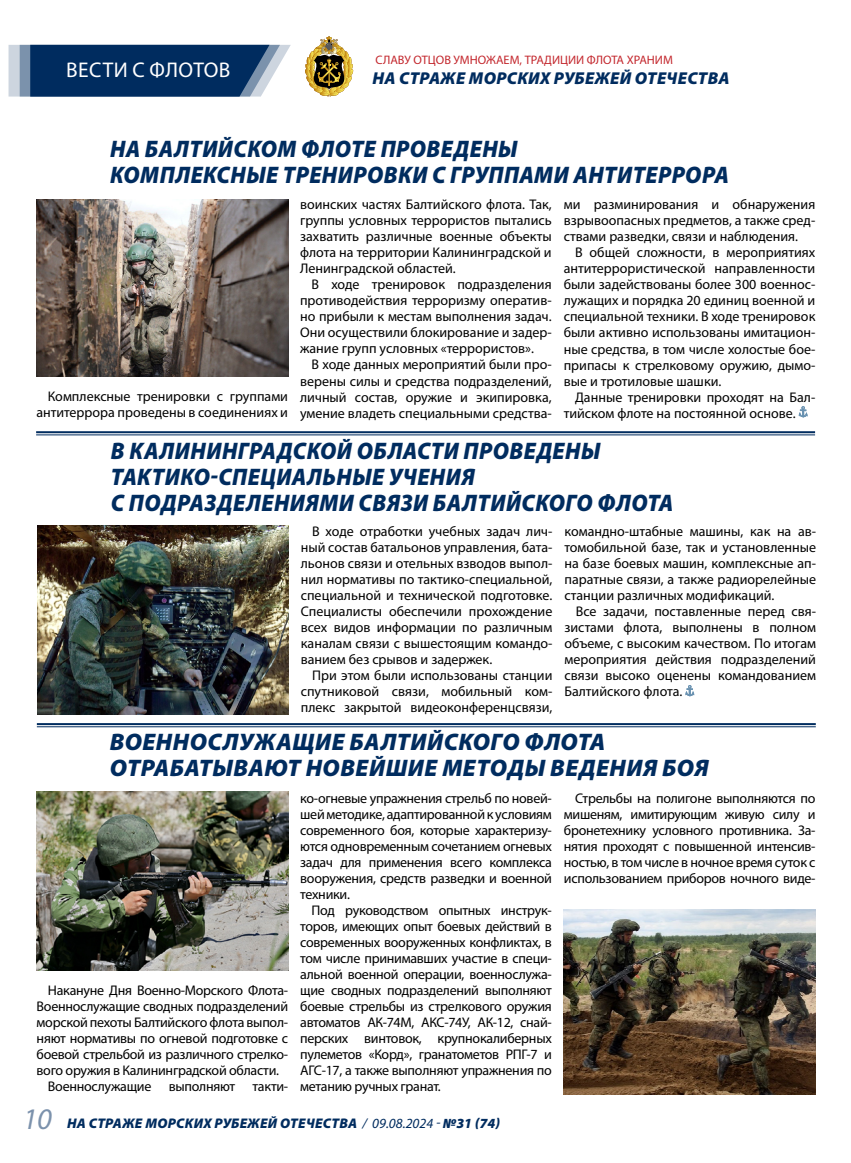
<style>
.page{position:relative;width:851px;height:1163px;background:#fff}
.page>*{position:absolute;margin:0;border:0;box-sizing:border-box;transform-origin:0 0}
.t1{font:italic 900 24px/26px "Myriad Pro";letter-spacing:.02em;color:#002c5f;scale:.94 1}
.t2{font:italic 900 24px/26px "Myriad Pro";letter-spacing:.02em;color:#002c5f}
.t3{font:21.3px "Myriad Pro";letter-spacing:.02em;color:#fff}
.t4{font:italic 900 17.2px "Myriad Pro";letter-spacing:.02em;color:#002c5f}
.t5{font:14px/16px "Myriad Pro";letter-spacing:-.005em;color:#000;text-align:justify}
.t6{font:italic 900 14px "Myriad Pro";letter-spacing:.02em;color:#002c5f}
.t7{font:12.3px "Myriad Pro";color:#c3272d}
.s1{font-weight:400;font-size:30px}
.s2{font-weight:400}
</style>
<div class="page">
<svg style="left:305px;top:36px;width:48px;height:61px"></svg>
<svg style="left:9px;top:45px;width:282px;height:52px;background:#274c77"></svg>
<img style="left:37px;top:791px;width:251px;height:179px">
<hr style="left:36px;top:431px;width:779px;height:2px;background:#002c5f">
<hr style="left:36px;top:434px;width:779px;height:1px;background:#002c5f">
<svg style="left:798px;top:406px;width:9px;height:11px"></svg>
<img style="left:36px;top:200px;width:252px;height:176px">
<img style="left:563px;top:909px;width:252px;height:185px">
<hr style="left:37px;top:723px;width:778px;height:2px;background:#002c5f">
<hr style="left:37px;top:726px;width:778px;height:1px;background:#002c5f">
<svg style="left:685px;top:685px;width:9px;height:11px"></svg>
<img style="left:37px;top:525px;width:252px;height:189px">
<h2 class="t3" style="left:66px;top:57px;width:165px">ВЕСТИ С ФЛОТОВ</h2>
<p class="t7" style="left:375px;top:52px;width:299px">СЛАВУ ОТЦОВ УМНОЖАЕМ, ТРАДИЦИИ ФЛОТА ХРАНИМ</p>
<p class="t4" style="left:372px;top:69px;width:358px">НА СТРАЖЕ МОРСКИХ РУБЕЖЕЙ ОТЕЧЕСТВА</p>
<h1 class="t1" style="left:110px;top:136px;width:659px">НА БАЛТИЙСКОМ ФЛОТЕ ПРОВЕДЕНЫ<br>КОМПЛЕКСНЫЕ ТРЕНИРОВКИ С ГРУППАМИ АНТИТЕРРОРА</h1>
<p class="t5" style="left:36px;top:388px;width:253px;text-align:right">Комплексные тренировки с группами антитеррора проведены в соединениях и</p>
<p class="t5" style="left:300px;top:196px;width:253px">воинских частях Балтийского флота. Так, группы условных террористов пытались захватить различные военные объекты флота на территории Калининградской и Ленинградской областей.</p>
<p class="t5" style="left:300px;top:276px;width:253px;text-indent:11px">В ходе тренировок подразделения противодействия терроризму оператив&shy;но прибыли к местам выполнения задач.<br>Они осуществили блокирование и задер&shy;жание групп условных «террористов».</p>
<p class="t5" style="left:300px;top:356px;width:253px;text-indent:11px">В ходе данных мероприятий были про&shy;верены силы и средства подразделений, личный состав, оружие и экипировка, умение владеть специальными средства-</p>
<p class="t5" style="left:563px;top:196px;width:253px">ми разминирования и обнаружения взрывоопасных предметов, а также сред&shy;ствами разведки, связи и наблюдения.</p>
<p class="t5" style="left:563px;top:244px;width:253px;text-indent:11px">В общей сложности, в мероприятиях антитеррористической направленности были задействованы более 300 военнос&shy;лужащих и порядка 20 единиц военной и специальной техники. В ходе тренировок были активно использованы имитацион&shy;ные средства, в том числе холостые бое&shy;припасы к стрелковому оружию, дымо&shy;вые и тротиловые шашки.</p>
<p class="t5" style="left:563px;top:388px;width:253px;text-indent:11px">Данные тренировки проходят на Бал&shy;тийском флоте на постоянной основе.</p>
<h1 class="t1" style="left:111px;top:438px;width:599px">В КАЛИНИНГРАДСКОЙ ОБЛАСТИ ПРОВЕДЕНЫ<br>ТАКТИКО-СПЕЦИАЛЬНЫЕ УЧЕНИЯ<br>С ПОДРАЗДЕЛЕНИЯМИ СВЯЗИ БАЛТИЙСКОГО ФЛОТА</h1>
<p class="t5" style="left:301px;top:523px;width:253px;text-indent:11px">В ходе отработки учебных задач лич&shy;ный состав батальонов управления, бата&shy;льонов связи и отельных взводов выпол&shy;нил нормативы по тактико-специальной, специальной и технической подготовке.<br>Специалисты обеспечили прохождение всех видов информации по различным каналам связи с вышестоящим командо&shy;ванием без срывов и задержек.</p>
<p class="t5" style="left:301px;top:667px;width:253px;text-indent:11px">При этом были использованы станции спутниковой связи, мобильный ком&shy;плекс закрытой видеоконференцсвязи,</p>
<p class="t5" style="left:564px;top:523px;width:253px">командно-штабные машины, как на ав&shy;томобильной базе, так и установленные на базе боевых машин, комплексные ап&shy;паратные связи, а также радиорелейные станции различных модификаций.</p>
<p class="t5" style="left:564px;top:603px;width:253px;text-indent:11px">Все задачи, поставленные перед свя&shy;зистами флота, выполнены в полном объеме, с высоким качеством. По итогам мероприятия действия подразделений связи высоко оценены командованием Балтийского флота.</p>
<h1 class="t2" style="left:110px;top:729px;width:600px">ВОЕННОСЛУЖАЩИЕ БАЛТИЙСКОГО ФЛОТА<br>ОТРАБАТЫВАЮТ НОВЕЙШИЕ МЕТОДЫ ВЕДЕНИЯ БОЯ</h1>
<p class="t5" style="left:48px;top:981px;width:242px">Накануне Дня Военно-Морского Флота-</p>
<p class="t5" style="left:37px;top:997px;width:253px">Военнослужащие сводных подразделений</p>
<p class="t5" style="left:37px;top:1013px;width:253px">морской пехоты Балтийского флота выпол-</p>
<p class="t5" style="left:37px;top:1029px;width:253px">няют нормативы по огневой подготовке с</p>
<p class="t5" style="left:37px;top:1045px;width:253px">боевой стрельбой из различного стрелко-</p>
<p class="t5" style="left:37px;top:1061px;width:244px">вого оружия в Калининградской области.</p>
<p class="t5" style="left:48px;top:1077px;width:242px">Военнослужащие выполняют такти-</p>
<p class="t5" style="left:300px;top:789px;width:253px">ко-огневые упражнения стрельб по новей&shy;шей методике, адаптированной к условиям современного боя, которые характеризу&shy;ются одновременным сочетанием огневых задач для применения всего комплекса вооружения, средств разведки и военной техники.</p>
<p class="t5" style="left:300px;top:901px;width:253px;text-indent:11px">Под руководством опытных инструк&shy;торов, имеющих опыт боевых действий в современных вооруженных конфликтах, в том числе принимавших участие в специ&shy;альной военной операции, военнослужа&shy;щие сводных подразделений выполняют боевые стрельбы из стрелкового оружия автоматов АК-74М, АКС-74У, АК-12, снай&shy;перских винтовок, крупнокалиберных пулеметов «Корд», гранатометов РПГ-7 и АГС-17, а также выполняют упражнения по метанию ручных гранат.</p>
<p class="t6" style="left:22px;top:1114px;width:479px"><span class="s1">10</span> НА СТРАЖЕ МОРСКИХ РУБЕЖЕЙ ОТЕЧЕСТВА <span class="s2">/ 09.08.2024 -</span> №31 (74)</p>
<p class="t5" style="left:563px;top:789px;width:253px;text-indent:11px">Стрельбы на полигоне выполняются по мишеням, имитирующим живую силу и бронетехнику условного противника. За&shy;нятия проходят с повышенной интенсив&shy;ностью, в том числе в ночное время суток с использованием приборов ночного виде-</p>
</div>
